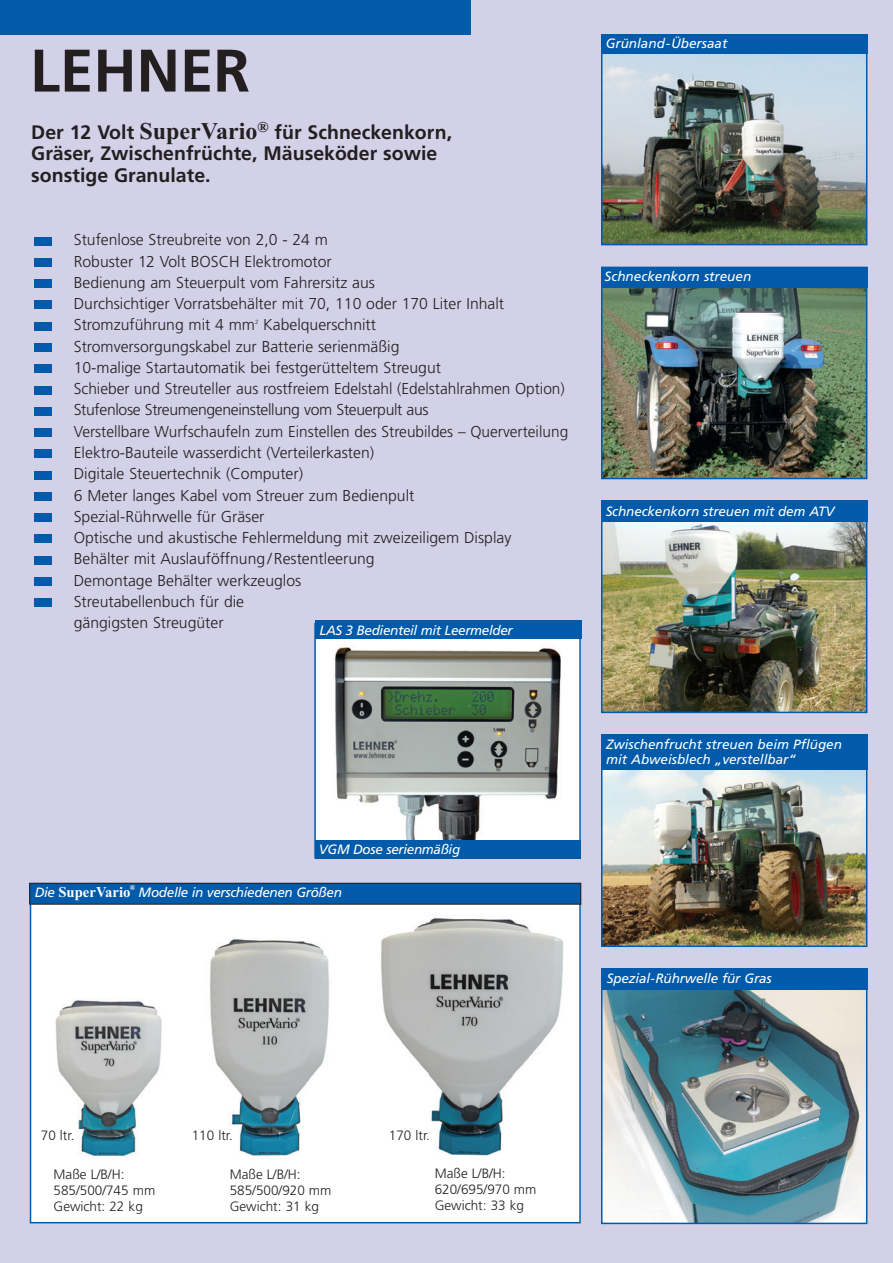
<style>
.page{position:relative;width:893px;height:1263px;background:#d3d1e8}
.page>*{position:absolute;margin:0;border:0;box-sizing:border-box;transform-origin:0 0}
.t1{font:700 60px "Frutiger LT Std";color:#231f20}
.t2{font:700 19.5px/21.3px "Frutiger LT Std";color:#231f20}
.t3{font:300 15.75px/21.3px "Frutiger LT Std";color:#231f20}
.t4{font:700 15px "Times New Roman";color:#fff}
.t5{font:italic 13.5px/15px "Frutiger LT Std";letter-spacing:-.01em;color:#fff}
.t6{font:300 13.5px/16.2px "Frutiger LT Std";color:#231f20}
.t7{font:700 7.5px "Times New Roman";color:#fff}
.t8{font:300 6px "Frutiger LT Std";color:#231f20}
.s1{font-family:"Times New Roman";font-size:24px}
.s2{font-family:"Frutiger LT Std";font-weight:400;font-style:italic;font-size:13.5px}
</style>
<div class="page">
<hr style="left:892px;top:0;width:1px;height:522px;background:#bbb7da">
<div style="left:0;top:0;width:470px;height:34px;background:#015aaa"></div>
<div style="left:34px;top:237px;width:17px;height:8px;background:#015aaa"></div>
<div style="left:34px;top:258px;width:17px;height:8px;background:#015aaa"></div>
<div style="left:34px;top:280px;width:17px;height:8px;background:#015aaa"></div>
<div style="left:34px;top:301px;width:17px;height:8px;background:#015aaa"></div>
<div style="left:34px;top:322px;width:17px;height:8px;background:#015aaa"></div>
<div style="left:34px;top:343px;width:17px;height:8px;background:#015aaa"></div>
<div style="left:34px;top:365px;width:17px;height:8px;background:#015aaa"></div>
<div style="left:34px;top:386px;width:17px;height:8px;background:#015aaa"></div>
<div style="left:34px;top:407px;width:17px;height:8px;background:#015aaa"></div>
<div style="left:34px;top:428px;width:17px;height:9px;background:#015aaa"></div>
<div style="left:34px;top:450px;width:17px;height:8px;background:#015aaa"></div>
<div style="left:34px;top:471px;width:17px;height:8px;background:#015aaa"></div>
<div style="left:34px;top:492px;width:17px;height:8px;background:#015aaa"></div>
<div style="left:34px;top:513px;width:17px;height:9px;background:#015aaa"></div>
<div style="left:34px;top:535px;width:17px;height:8px;background:#015aaa"></div>
<div style="left:34px;top:556px;width:17px;height:8px;background:#015aaa"></div>
<div style="left:34px;top:577px;width:17px;height:8px;background:#015aaa"></div>
<div style="left:34px;top:598px;width:17px;height:8px;background:#015aaa"></div>
<img style="left:33px;top:904px;width:545px;height:316px">
<svg style="left:386px;top:1124px;width:44px;height:25px"></svg>
<svg style="left:189px;top:1124px;width:44px;height:25px"></svg>
<svg style="left:39px;top:1126px;width:36px;height:23px"></svg>
<div style="left:30px;top:883px;width:551px;height:21px;background:#015aaa"></div>
<div style="left:30px;top:883px;width:551px;height:21px;border:1px solid #231f20"></div>
<img style="left:604px;top:989px;width:260px;height:232px">
<div style="left:601px;top:981px;width:266px;height:243px;border:2px solid #015aaa"></div>
<img style="left:604px;top:770px;width:260px;height:174px">
<div style="left:601px;top:734px;width:266px;height:213px;border:2px solid #015aaa"></div>
<div style="left:601px;top:734px;width:266px;height:36px;background:#015aaa"></div>
<img style="left:604px;top:54px;width:260px;height:188px">
<div style="left:601px;top:34px;width:266px;height:211px;border:2px solid #015aaa"></div>
<div style="left:601px;top:34px;width:266px;height:20px;background:#015aaa"></div>
<div style="left:601px;top:968px;width:266px;height:21px;background:#015aaa"></div>
<img style="left:604px;top:288px;width:260px;height:188px">
<div style="left:601px;top:267px;width:266px;height:212px;border:2px solid #015aaa"></div>
<div style="left:601px;top:267px;width:266px;height:21px;background:#015aaa"></div>
<img style="left:604px;top:522px;width:260px;height:188px">
<div style="left:601px;top:500px;width:266px;height:213px;border:2px solid #015aaa"></div>
<div style="left:601px;top:500px;width:266px;height:22px;background:#015aaa"></div>
<img style="left:317px;top:639px;width:261px;height:201px">
<div style="left:315px;top:621px;width:266px;height:18px;background:#015aaa"></div>
<div style="left:315px;top:840px;width:266px;height:19px;background:#015aaa"></div>
<h1 class="t1" style="left:30px;top:35px;width:222px">LEHNER</h1>
<p class="t2" style="left:31px;top:122px;width:422px">Der 12 Volt <span class="s1">SuperVario</span><sup>®</sup> für Schneckenkorn,<br>Gräser, Zwischenfrüchte, Mäuseköder sowie sonstige Granulate.</p>
<p class="t3" style="left:74px;top:229px;width:432px">Stufenlose Streubreite von 2,0 - 24 m<br>Robuster 12 Volt BOSCH Elektromotor<br>Bedienung am Steuerpult vom Fahrersitz aus<br>Durchsichtiger Vorratsbehälter mit 70, 110 oder 170 Liter Inhalt Stromzuführung mit 4 mm</p>
<p class="t3" style="left:74px;top:315px;width:496px;text-indent:189px">Kabelquerschnitt<br>Stromversorgungskabel zur Batterie serienmäßig<br>10-malige Startautomatik bei festgerütteltem Streugut<br>Schieber und Streuteller aus rostfreiem Edelstahl (Edelstahlrahmen Option)<br>Stufenlose Streumengeneinstellung vom Steuerpult aus<br>Verstellbare Wurfschaufeln zum Einstellen des Streubildes – Querverteilung Elektro-Bauteile wasserdicht (Verteilerkasten)<br>Digitale Steuertechnik (Computer)<br>6 Meter langes Kabel vom Streuer zum Bedienpult<br>Spezial-Rührwelle für Gräser<br>Optische und akustische Fehlermeldung mit zweizeiligem Display Behälter mit Auslauföffnung / Restentleerung<br>Demontage Behälter werkzeuglos<br>Streutabellenbuch für die<br>gängigsten Streugüter</p>
<p class="t8" style="left:255px;top:318px;width:5px">2</p>
<p class="t5" style="left:320px;top:623px;width:195px">LAS 3 Bedienteil mit Leermelder</p>
<p class="t5" style="left:606px;top:36px;width:123px">Grünland-Übersaat</p>
<p class="t5" style="left:605px;top:269px;width:148px">Schneckenkorn streuen</p>
<p class="t5" style="left:606px;top:503px;width:230px">Schneckenkorn streuen mit dem ATV</p>
<p class="t5" style="left:319px;top:842px;width:143px">VGM Dose serienmäßig</p>
<p class="t4" style="left:35px;top:882px;width:97px"><span class="s2">Die</span> SuperVario</p>
<p class="t7" style="left:130px;top:882px;width:7px">®</p>
<p class="t5" style="left:139px;top:885px;width:205px">Modelle in verschiedenen Größen</p>
<p class="t5" style="left:606px;top:737px;width:237px">Zwischenfrucht streuen beim Pflügen mit Abweisblech „verstellbar“</p>
<p class="t5" style="left:607px;top:970px;width:166px">Spezial-Rührwelle für Gras</p>
<p class="t6" style="left:41px;top:1127px;width:35px">70 ltr.</p>
<p class="t6" style="left:192px;top:1127px;width:43px">110 ltr.</p>
<p class="t6" style="left:389px;top:1127px;width:43px">170 ltr.</p>
<p class="t6" style="left:54px;top:1166px;width:103px">Maße L/B/H:<br>585/500/745 mm<br>Gewicht: 22 kg</p>
<p class="t6" style="left:230px;top:1166px;width:103px">Maße L/B/H:<br>585/500/920 mm<br>Gewicht: 31 kg</p>
<p class="t6" style="left:435px;top:1165px;width:103px">Maße L/B/H:<br>620/695/970 mm<br>Gewicht: 33 kg</p>
</div>
